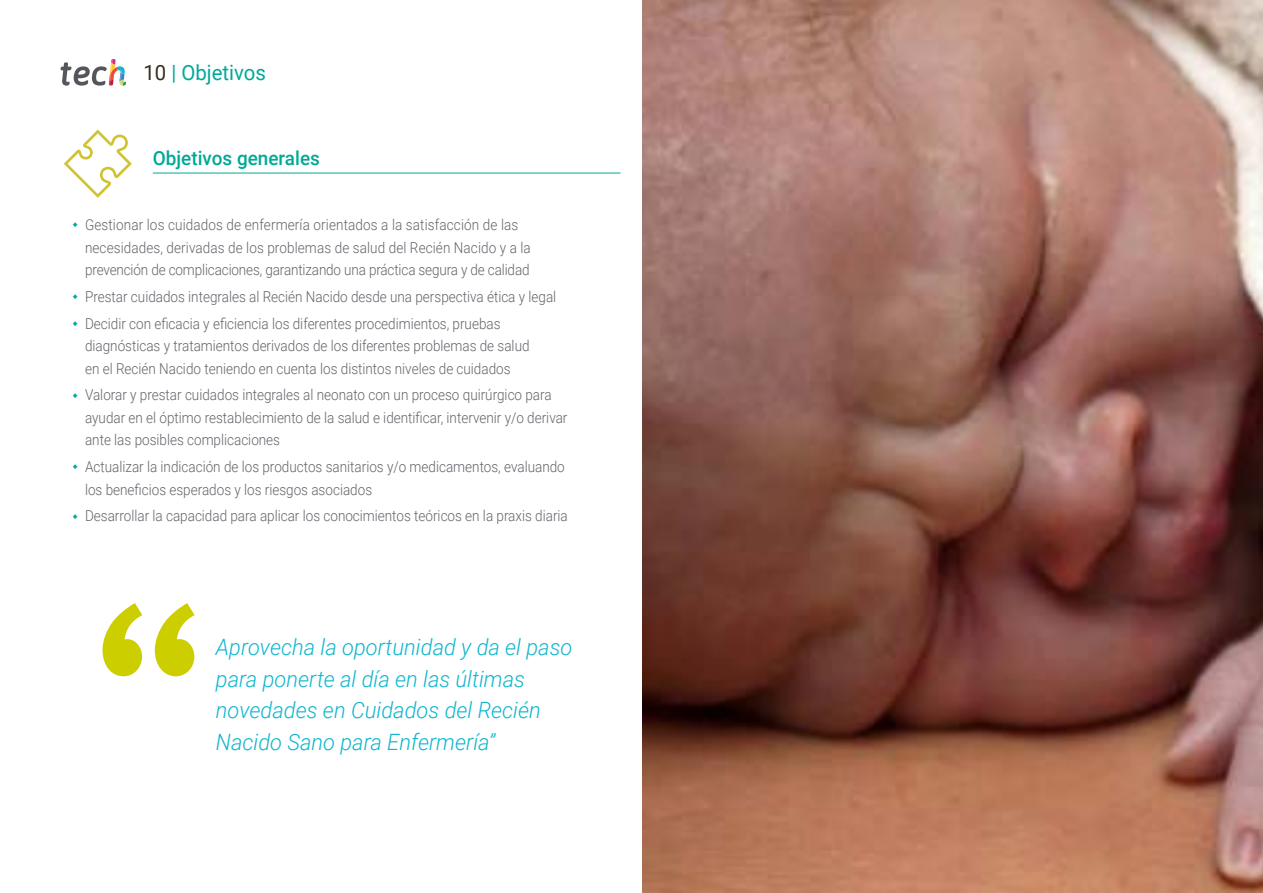
<style>
.page{position:relative;width:1263px;height:893px;background:#fff}
.page>*{position:absolute;margin:0;border:0;box-sizing:border-box;transform-origin:0 0}
.t1{font:italic 300 22.5px/31.5px "Roboto";color:#0fb6cf}
.t2{font:21px "Roboto";color:#00a996}
.t3{font:500 19.5px "Roboto";color:#00a996}
.t4{font:300 15px/22.5px "Roboto";color:#61646a;scale:.9 1}
.s1{color:#312e20}
</style>
<div class="page">
<hr style="left:153px;top:173px;width:468px;height:1px;background:#00aa97">
<svg style="left:64px;top:130px;width:68px;height:68px"></svg>
<svg style="left:61px;top:59px;width:65px;height:27px"></svg>
<img style="left:642px;top:0;width:621px;height:893px">
<svg style="left:102px;top:603px;width:93px;height:73px"></svg>
<h2 class="t2" style="left:144px;top:57px;width:124px"><span class="s1">10</span> | Objetivos</h2>
<h3 class="t3" style="left:153px;top:144px;width:169px">Objetivos generales</h3>
<p class="t4" style="left:85px;top:213px;width:497px">Gestionar los cuidados de enfermería orientados a la satisfacción de las necesidades, derivadas de los problemas de salud del Recién Nacido y a la prevención de complicaciones, garantizando una práctica segura y de calidad</p>
<p class="t4" style="left:85px;top:283px;width:525px;line-height:26.7px">Prestar cuidados integrales al Recién Nacido desde una perspectiva ética y legal<br>Decidir con eficacia y eficiencia los diferentes procedimientos, pruebas</p>
<p class="t4" style="left:85px;top:334px;width:495px">diagnósticas y tratamientos derivados de los diferentes problemas de salud en el Recién Nacido teniendo en cuenta los distintos niveles de cuidados</p>
<p class="t4" style="left:85px;top:383px;width:538px">Valorar y prestar cuidados integrales al neonato con un proceso quirúrgico para ayudar en el óptimo restablecimiento de la salud e identificar, intervenir y/o derivar ante las posibles complicaciones</p>
<p class="t4" style="left:85px;top:455px;width:535px">Actualizar la indicación de los productos sanitarios y/o medicamentos, evaluando los beneficios esperados y los riesgos asociados</p>
<p class="t4" style="left:85px;top:504px;width:538px">Desarrollar la capacidad para aplicar los conocimientos teóricos en la praxis diaria</p>
<h1 class="t1" style="left:216px;top:631px;width:358px">Aprovecha la oportunidad y da el paso para ponerte al día en las últimas novedades en Cuidados del Recién Nacido Sano para Enfermería”</h1>
</div>
